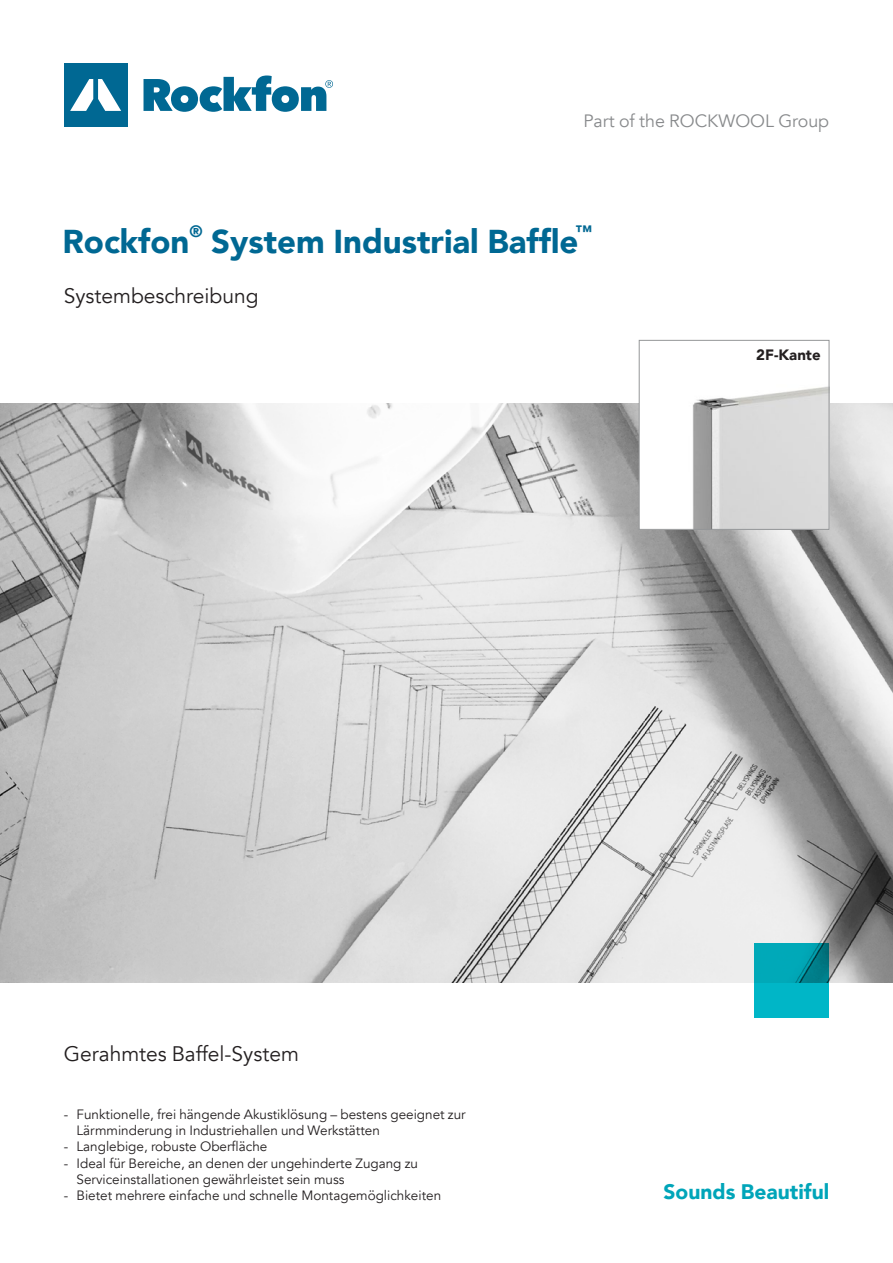
<style>
.page{position:relative;width:893px;height:1263px;background:#fff}
.page>*{position:absolute;margin:0;border:0;box-sizing:border-box;transform-origin:0 0}
.t1{font:900 33px "Avenir";color:#006893}
.t2{font:21px "Avenir";color:#231f20}
.t3{font:900 21px "Avenir";color:#00a5b9}
.t4{font:17.85px "Avenir";color:#888a8c}
.t5{font:900 16.5px "Avenir";color:#006893}
.t6{font:900 15px "Avenir";color:#231f20}
.t7{font:13.5px/16.2px "Avenir";color:#231f20}
</style>
<div class="page">
<img style="left:0;top:404px;width:893px;height:578px">
<svg style="left:144px;top:75px;width:189px;height:37px"></svg>
<div style="left:64px;top:63px;width:64px;height:64px;background:#006893"></div>
<svg style="left:70px;top:79px;width:51px;height:32px"></svg>
<svg style="left:754px;top:943px;width:75px;height:74px;background:#00a7b6"></svg>
<img style="left:641px;top:386px;width:186px;height:141px">
<div style="left:639px;top:340px;width:190px;height:189px;border:1px solid #949698"></div>
<h3 class="t4" style="left:583px;top:110px;width:247px">Part of the ROCKWOOL Group</h3>
<h1 class="t1" style="left:63px;top:213px;width:129px">Rockfon</h1>
<p class="t5" style="left:190px;top:217px;width:15px">®</p>
<h1 class="t1" style="left:211px;top:213px;width:369px">System Industrial Baffle</h1>
<p class="t5" style="left:576px;top:217px;width:18px">™</p>
<h2 class="t2" style="left:64px;top:283px;width:196px">Systembeschreibung</h2>
<p class="t6" style="left:756px;top:341px;width:66px">2F-Kante</p>
<h2 class="t2" style="left:64px;top:1041px;width:237px">Gerahmtes Baffel-System</h2>
<p class="t7" style="left:77px;top:1106px;width:391px;text-indent:-13px">- Funktionelle, frei hängende Akustiklösung – bestens geeignet zur<br>Lärmminderung in Industriehallen und Werkstätten</p>
<p class="t7" style="left:64px;top:1139px;width:205px">- Langlebige, robuste Oberfläche</p>
<p class="t7" style="left:77px;top:1155px;width:343px;text-indent:-13px">- Ideal für Bereiche, an denen der ungehinderte Zugang zu<br>Serviceinstallationen gewährleistet sein muss</p>
<p class="t7" style="left:64px;top:1187px;width:379px">- Bietet mehrere einfache und schnelle Montagemöglichkeiten</p>
<h2 class="t3" style="left:664px;top:1174px;width:167px">Sounds Beautiful</h2>
</div>
